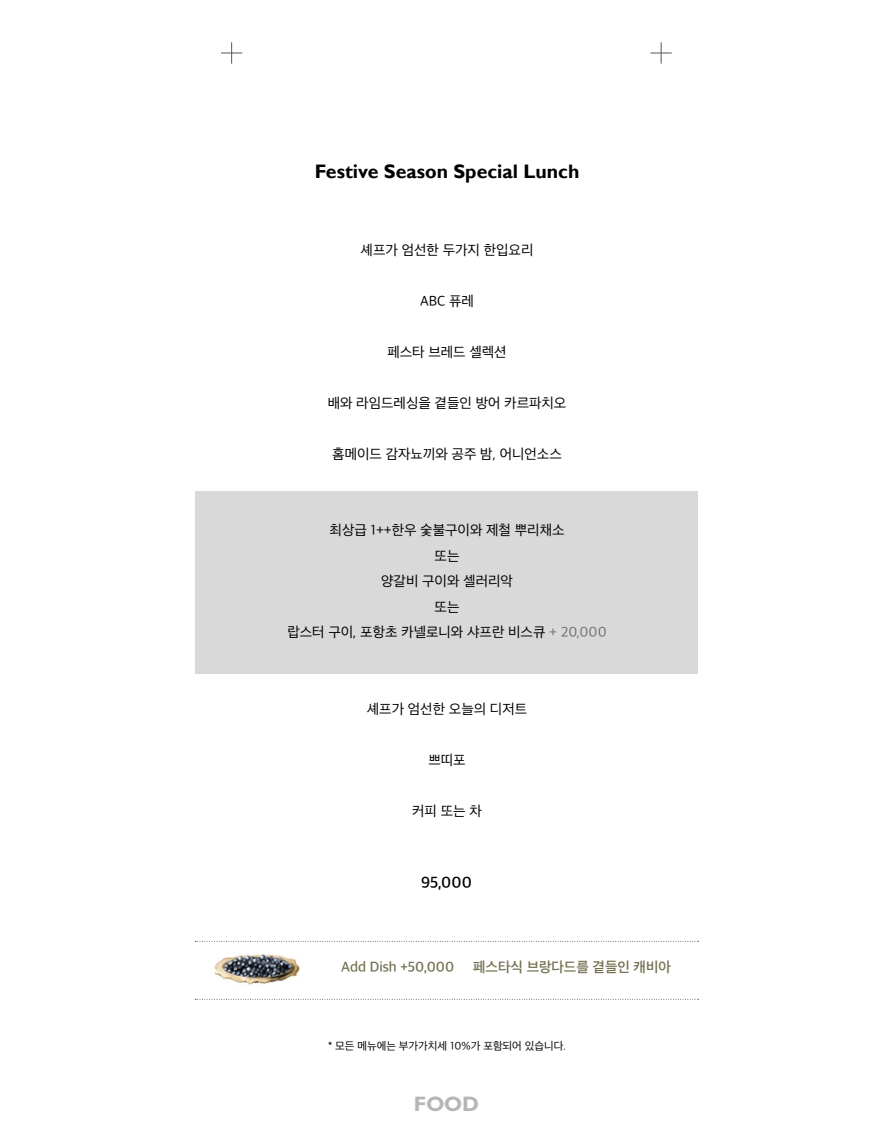
<style>
.page{position:relative;width:893px;height:1136px;background:#fff}
.page>*{position:absolute;margin:0;border:0;box-sizing:border-box;transform-origin:0 0}
.t1{font:700 21px "Gill Sans MT Pro";color:#b5b6b6}
.t2{font:700 19.5px "Gill Sans";color:#000}
.t3{font:15px "SD Gothic Neoa f Sm";color:#000}
.t4{font:13.5px/25.5px "SD Gothic Neoa d Rg";color:#000;text-align:center}
.t5{font:13.5px "SD Gothic Neoa f Sm";color:#747151}
.t6{font:10.5px "SD Gothic Neoa d Rg";color:#000}
.s1{color:#727171}
</style>
<div class="page">
<div style="left:195px;top:491px;width:503px;height:182px;background:#d9d9d9"></div>
<svg style="left:221px;top:42px;width:21px;height:22px"></svg>
<svg style="left:650px;top:42px;width:22px;height:22px"></svg>
<svg style="left:195px;top:998px;width:504px;height:1px"></svg>
<img style="left:214px;top:954px;width:86px;height:31px">
<h2 class="t2" style="left:315px;top:160px;width:266px">Festive Season Special Lunch</h2>
<p class="t4" style="left:361px;top:237px;width:174px">셰프가 엄선한 두가지 한입요리</p>
<p class="t4" style="left:420px;top:288px;width:55px">ABC 퓨레</p>
<p class="t4" style="left:387px;top:339px;width:121px">페스타 브레드 셀렉션</p>
<p class="t4" style="left:328px;top:390px;width:240px">배와 라임드레싱을 곁들인 방어 카르파치오</p>
<p class="t4" style="left:332px;top:441px;width:231px">홈메이드 감자뇨끼와 공주 밤, 어니언소스</p>
<p class="t4" style="left:287px;top:517px;width:321px">최상급 1++한우 숯불구이와 제철 뿌리채소<br>또는<br>양갈비 구이와 셀러리악<br>또는<br>랍스터 구이, 포항초 카넬로니와 샤프란 비스큐 <span class="s1">+ 20,000</span></p>
<p class="t4" style="left:367px;top:696px;width:162px">셰프가 엄선한 오늘의 디저트</p>
<p class="t4" style="left:428px;top:747px;width:39px">쁘띠포</p>
<p class="t4" style="left:412px;top:798px;width:71px">커피 또는 차</p>
<p class="t3" style="left:421px;top:874px;width:52px">95,000</p>
<p class="t5" style="left:341px;top:960px;width:115px">Add Dish +50,000</p>
<p class="t5" style="left:473px;top:960px;width:199px">페스타식 브랑다드를 곁들인 캐비아</p>
<p class="t6" style="left:328px;top:1039px;width:240px">* 모든 메뉴에는 부가가치세 10%가 포함되어 있습니다.</p>
<h1 class="t1" style="left:414px;top:1090px;width:67px">FOOD</h1>
</div>
